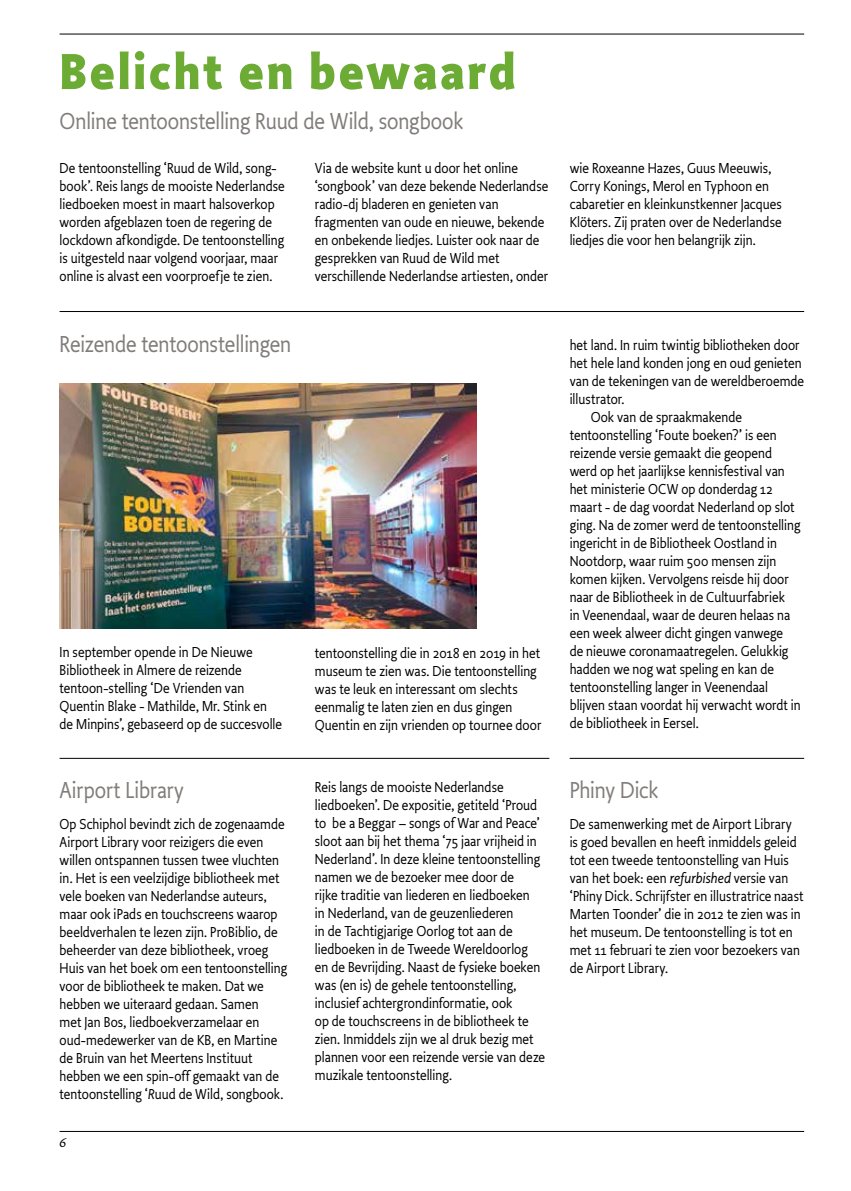
<style>
.page{position:relative;width:851px;height:1191px;background:#fff}
.page>*{position:absolute;margin:0;border:0;box-sizing:border-box;transform-origin:0 0}
.t1{font:700 52.5px "Productus";letter-spacing:.05em;color:#6cac34}
.t2{font:24px "Productus";letter-spacing:-.005em;color:#807c7a}
.t3{font:15.75px "Trinite No 2 Rom Wid";color:#000}
.t4{font:15px/18px "Productus";letter-spacing:.005em;color:#000}
.s1{font-style:italic}
</style>
<div class="page">
<hr style="left:60px;top:34px;width:744px;height:1px;background:#000">
<hr style="left:60px;top:1131px;width:744px;height:1px;background:#000">
<hr style="left:60px;top:311px;width:744px;height:1px;background:#000">
<hr style="left:60px;top:758px;width:489px;height:1px;background:#000">
<hr style="left:569px;top:758px;width:235px;height:1px;background:#000">
<img style="left:60px;top:384px;width:416px;height:244px">
<h1 class="t1" style="left:60px;top:37px;width:457px">Belicht en bewaard</h1>
<h2 class="t2" style="left:60px;top:107px;width:405px">Online tentoonstelling Ruud de Wild, songbook</h2>
<p class="t4" style="left:60px;top:159px;width:227px">De tentoonstelling ‘Ruud de Wild, song&shy;book’. Reis langs de mooiste Nederlandse liedboeken moest in maart halsoverkop worden afgeblazen toen de regering de lockdown afkondigde. De tentoonstelling is uitgesteld naar volgend voorjaar, maar online is alvast een voorproefje te zien.</p>
<h2 class="t2" style="left:60px;top:329px;width:233px">Reizende tentoonstellingen</h2>
<p class="t4" style="left:315px;top:159px;width:235px">Via de website kunt u door het online ‘songbook’ van deze bekende Nederlandse radio-dj bladeren en genieten van fragmenten van oude en nieuwe, bekende en onbekende liedjes. Luister ook naar de gesprekken van Ruud de Wild met verschillende Nederlandse artiesten, onder</p>
<p class="t4" style="left:60px;top:643px;width:224px">In september opende in De Nieuwe Bibliotheek in Almere de reizende tentoon-stelling ‘De Vrienden van Quentin Blake - Mathilde, Mr. Stink en de Minpins’, gebaseerd op de succesvolle</p>
<h2 class="t2" style="left:60px;top:776px;width:126px">Airport Library</h2>
<p class="t4" style="left:60px;top:815px;width:229px">Op Schiphol bevindt zich de zogenaamde Airport Library voor reizigers die even willen ontspannen tussen twee vluchten in. Het is een veelzijdige bibliotheek met vele boeken van Nederlandse auteurs, maar ook iPads en touchscreens waarop beeldverhalen te lezen zijn. ProBiblio, de beheerder van deze bibliotheek, vroeg Huis van het boek om een tentoonstelling voor de bibliotheek te maken. Dat we hebben we uiteraard gedaan. Samen<br>met Jan Bos, liedboekverzamelaar en oud-medewerker van de KB, en Martine de Bruin van het Meertens Instituut hebben we een spin-off gemaakt van de tentoonstelling ‘<span class="s1">R</span>uud de Wild, songbook.</p>
<p class="t3" style="left:60px;top:1135px;width:8px">6</p>
<p class="t4" style="left:315px;top:644px;width:228px">tentoonstelling die in 2018 en 2019 in het museum te zien was. Die tentoonstelling was te leuk en interessant om slechts eenmalig te laten zien en dus gingen Quentin en zijn vrienden op tournee door</p>
<p class="t4" style="left:315px;top:777px;width:232px">Reis langs de mooiste Nederlandse liedboeken’. De expositie, getiteld ‘Proud to be a Beggar – songs of War and Peace’ sloot aan bij het thema ‘75 jaar vrijheid in Nederland’. In deze kleine tentoonstelling namen we de bezoeker mee door de<br>rijke traditie van liederen en liedboeken<br>in Nederland, van de geuzenliederen<br>in de Tachtigjarige Oorlog tot aan de liedboeken in de Tweede Wereldoorlog en de Bevrijding. Naast de fysieke boeken was (en is) de gehele tentoonstelling, inclusief achtergrondinformatie, ook<br>op de touchscreens in de bibliotheek te zien. Inmiddels zijn we al druk bezig met plannen voor een reizende versie van deze muzikale tentoonstelling.</p>
<p class="t4" style="left:569px;top:159px;width:213px">wie Roxeanne Hazes, Guus Meeuwis, Corry Konings, Merol en Typhoon en cabaretier en kleinkunstkenner Jacques Klöters. Zij praten over de Nederlandse liedjes die voor hen belangrijk zijn.</p>
<p class="t4" style="left:569px;top:336px;width:231px">het land. In ruim twintig bibliotheken door</p>
<p class="t4" style="left:569px;top:354px;width:233px">het hele land konden jong en oud genieten</p>
<p class="t4" style="left:569px;top:372px;width:236px">van de tekeningen van de wereldberoemde</p>
<p class="t4" style="left:569px;top:390px;width:56px">illustrator.</p>
<p class="t4" style="left:590px;top:408px;width:153px">Ook van de spraakmakende</p>
<p class="t4" style="left:569px;top:426px;width:208px">tentoonstelling ‘Foute boeken?’ is een</p>
<p class="t4" style="left:569px;top:444px;width:204px">reizende versie gemaakt die geopend</p>
<p class="t4" style="left:569px;top:462px;width:217px">werd op het jaarlijkse kennisfestival van</p>
<p class="t4" style="left:569px;top:480px;width:205px">het ministerie OCW op donderdag 12</p>
<p class="t4" style="left:569px;top:498px;width:226px">maart - de dag voordat Nederland op slot</p>
<p class="t4" style="left:569px;top:516px;width:232px">ging. Na de zomer werd de tentoonstelling</p>
<p class="t4" style="left:569px;top:534px;width:209px">ingericht in de Bibliotheek Oostland in</p>
<p class="t4" style="left:569px;top:552px;width:208px">Nootdorp, waar ruim 500 mensen zijn</p>
<p class="t4" style="left:569px;top:570px;width:220px">komen kijken. Vervolgens reisde hij door</p>
<p class="t4" style="left:569px;top:588px;width:217px">naar de Bibliotheek in de Cultuurfabriek</p>
<p class="t4" style="left:569px;top:606px;width:222px">in Veenendaal, waar de deuren helaas na</p>
<p class="t4" style="left:569px;top:624px;width:215px">een week alweer dicht gingen vanwege</p>
<p class="t4" style="left:569px;top:642px;width:220px">de nieuwe coronamaatregelen. Gelukkig</p>
<p class="t4" style="left:569px;top:660px;width:206px">hadden we nog wat speling en kan de</p>
<p class="t4" style="left:569px;top:678px;width:200px">tentoonstelling langer in Veenendaal</p>
<p class="t4" style="left:569px;top:696px;width:232px">blijven staan voordat hij verwacht wordt in</p>
<p class="t4" style="left:569px;top:714px;width:131px">de bibliotheek in Eersel.</p>
<h2 class="t2" style="left:569px;top:776px;width:90px">Phiny Dick</h2>
<p class="t4" style="left:569px;top:815px;width:235px">De samenwerking met de Airport Library is goed bevallen en heeft inmiddels geleid tot een tweede tentoonstelling van Huis van het boek: een <span class="s1">refurbished</span> versie van ‘Phiny Dick. Schrijfster en illustratrice naast Marten Toonder’ die in 2012 te zien was in het museum. De tentoonstelling is tot en met 11 februari te zien voor bezoekers van de Airport Library.</p>
</div>
